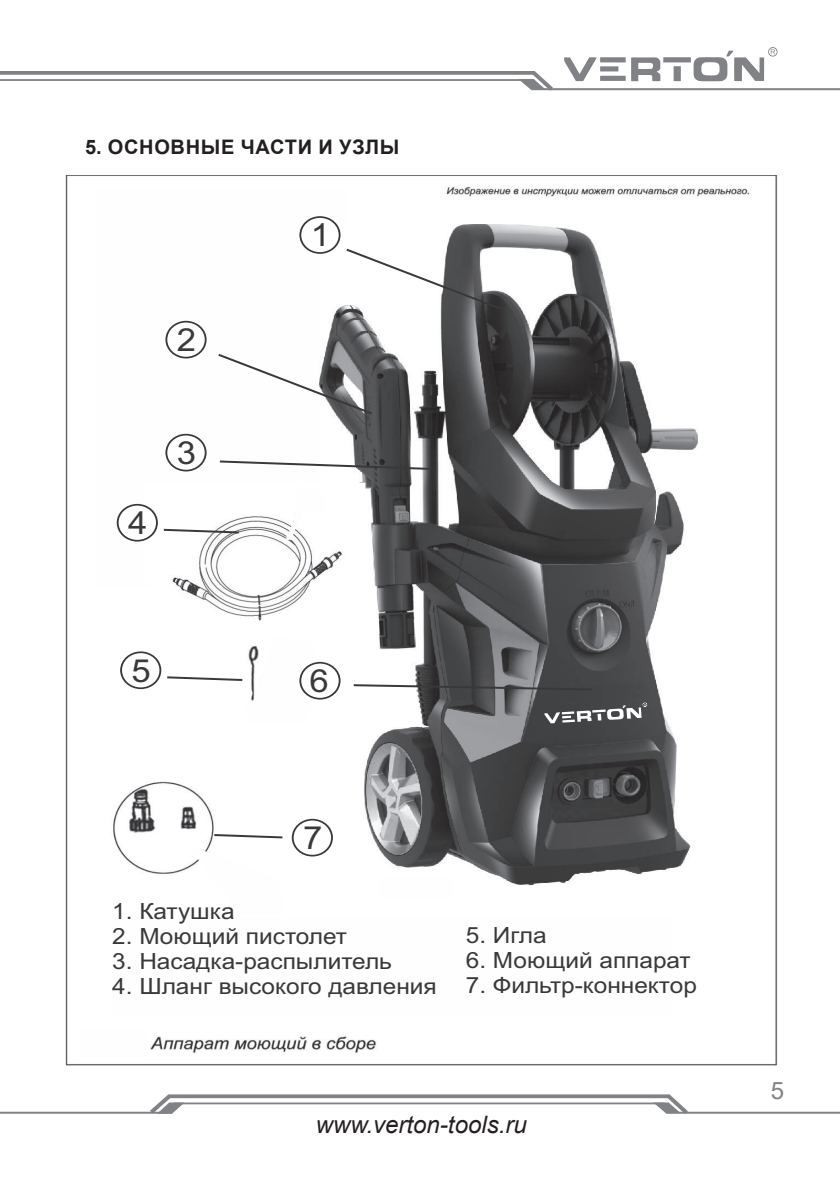
<style>
.page{position:relative;width:840px;height:1191px;background:#fff}
.page>*{position:absolute;margin:0;border:0;box-sizing:border-box;transform-origin:0 0}
.t1{font:31.8px "Arial";color:#3a393a;scale:1.09 1}
.t2{font:italic 24px "Arial";color:#231f20}
.t3{font:24px "Arial";color:#808285}
.t4{font:22.4px "Arial";color:#3a393a;scale:1.09 1}
.t5{font:700 20px "Arial";letter-spacing:.035em;color:#231f20}
</style>
<div class="page">
<svg style="left:0;top:71px;width:518px;height:4px;background:#86888b"></svg>
<hr style="left:0;top:79px;width:523px;height:2px;background:#808285">
<hr style="left:531px;top:88px;width:308px;height:2px;background:#808285">
<svg style="left:518px;top:71px;width:39px;height:20px"></svg>
<svg style="left:185px;top:1094px;width:467px;height:4px;background:#8d8e91"></svg>
<hr style="left:173px;top:1102px;width:491px;height:2px;background:#808285">
<hr style="left:666px;top:1111px;width:173px;height:2px;background:#808285">
<svg style="left:652px;top:1094px;width:39px;height:20px"></svg>
<hr style="left:0;top:1111px;width:171px;height:2px;background:#808285">
<svg style="left:145px;top:1094px;width:40px;height:20px"></svg>
<svg style="left:564px;top:47px;width:213px;height:35px"></svg>
<img style="left:65px;top:175px;width:713px;height:891px">
<div style="left:97px;top:188px;width:249px;height:399px;background:#fefefe"></div>
<img style="left:320px;top:224px;width:378px;height:661px">
<svg style="left:192px;top:848px;width:92px;height:65px"></svg>
<svg style="left:291px;top:819px;width:42px;height:37px"></svg>
<svg style="left:165px;top:321px;width:41px;height:37px"></svg>
<svg style="left:165px;top:434px;width:41px;height:37px"></svg>
<svg style="left:299px;top:216px;width:203px;height:95px"></svg>
<svg style="left:218px;top:352px;width:156px;height:64px"></svg>
<svg style="left:219px;top:459px;width:213px;height:12px"></svg>
<svg style="left:351px;top:683px;width:243px;height:8px"></svg>
<svg style="left:120px;top:638px;width:220px;height:87px"></svg>
<svg style="left:212px;top:833px;width:72px;height:6px"></svg>
<div style="left:112px;top:917px;width:559px;height:99px;background:#fefefe"></div>
<div style="left:81px;top:1028px;width:67px;height:28px;background:#fefefe"></div>
<div style="left:379px;top:876px;width:74px;height:21px;background:#fefefe"></div>
<svg style="left:544px;top:702px;width:103px;height:21px"></svg>
<img style="left:144px;top:483px;width:221px;height:138px">
<svg style="left:286px;top:487px;width:39px;height:53px"></svg>
<svg style="left:117px;top:504px;width:124px;height:37px"></svg>
<p class="t5" style="left:85px;top:132px;width:315px">5. ОСНОВНЫЕ ЧАСТИ И УЗЛЫ</p>
<p class="t1" style="left:177px;top:319px;width:19px">2</p>
<p class="t1" style="left:128px;top:502px;width:19px">4</p>
<p class="t1" style="left:177px;top:432px;width:19px">3</p>
<p class="t1" style="left:131px;top:649px;width:19px">5</p>
<p class="t1" style="left:310px;top:214px;width:19px">1</p>
<p class="t1" style="left:309px;top:660px;width:19px">6</p>
<p class="t1" style="left:303px;top:817px;width:19px">7</p>
<p class="t4" style="left:112px;top:896px;width:114px">1. Катушка</p>
<p class="t4" style="left:112px;top:921px;width:217px">2. Моющий пистолет</p>
<p class="t4" style="left:112px;top:946px;width:258px">3. Насадка-распылитель</p>
<p class="t4" style="left:112px;top:971px;width:299px">4. Шланг высокого давления</p>
<p class="t4" style="left:465px;top:920px;width:76px">5. Игла</p>
<p class="t4" style="left:465px;top:945px;width:208px">6. Моющий аппарат</p>
<p class="t4" style="left:465px;top:970px;width:213px">7. Фильтр-коннектор</p>
<p class="t2" style="left:315px;top:1109px;width:212px">www.verton-tools.ru</p>
<p class="t3" style="left:770px;top:1073px;width:15px">5</p>
</div>
